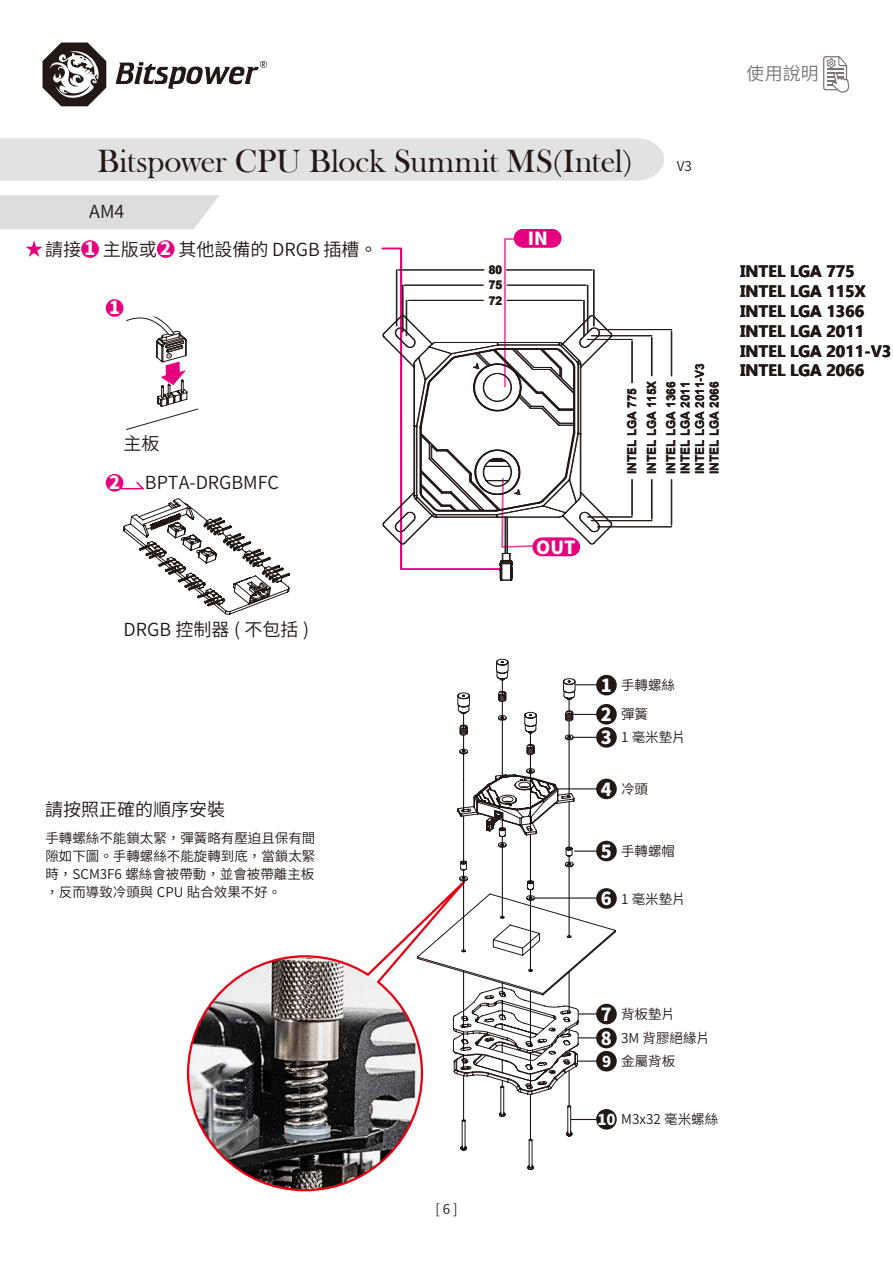
<style>
.page{position:relative;width:893px;height:1263px;background:#fff}
.page>*{position:absolute;margin:0;border:0;box-sizing:border-box;transform-origin:0 0}
.t1{font:33px "Bask Old Face";letter-spacing:-.005em;color:#221815}
.t2{font:600 18px "Noto Sans CJ Ktc";color:#221815}
.t3{font:900 18px "Noto Sans CJ Ktc";color:#fff}
.t4{font:700 16.5px/19.8px "Gadugi";color:#221815}
.t5{font:600 13.5px/18px "Noto Sans CJ Ktc";color:#221815}
.t6{font:700 12px/15.5px "Arial";color:#221815}
.s1{font-family:"Adobe Ming Std";font-weight:300}
.s2{font-weight:900;color:#fff}
.s3{font-weight:900;font-size:18px;color:#fff}
.s4{font-weight:900;font-size:15px;color:#fff}
</style>
<div class="page">
<svg style="left:43px;top:43px;width:63px;height:63px"></svg>
<svg style="left:116px;top:61px;width:151px;height:28px"></svg>
<svg style="left:0;top:195px;width:219px;height:34px;background:#dedfdf"></svg>
<div style="left:0;top:138px;width:664px;height:43px;background:#e2e2e3"></div>
<svg style="left:823px;top:56px;width:26px;height:37px"></svg>
<svg style="left:120px;top:480px;width:25px;height:10px"></svg>
<div style="left:81px;top:240px;width:18px;height:18px;background:#e4007f;border-radius:50%"></div>
<div style="left:157px;top:240px;width:18px;height:18px;background:#e4007f;border-radius:50%"></div>
<svg style="left:26px;top:240px;width:17px;height:17px"></svg>
<svg style="left:126px;top:317px;width:72px;height:114px"></svg>
<svg style="left:123px;top:498px;width:167px;height:117px"></svg>
<div style="left:106px;top:299px;width:17px;height:18px;background:#e4007f;border-radius:50%"></div>
<div style="left:106px;top:474px;width:17px;height:18px;background:#e4007f;border-radius:50%"></div>
<svg style="left:186px;top:926px;width:230px;height:266px"></svg>
<svg style="left:416px;top:659px;width:200px;height:511px"></svg>
<hr style="left:463px;top:1076px;width:1px;height:44px;background:#040000">
<hr style="left:463px;top:816px;width:1px;height:47px;background:#040000">
<hr style="left:463px;top:780px;width:1px;height:31px;background:#040000">
<svg style="left:463px;top:735px;width:1px;height:45px"></svg>
<svg style="left:463px;top:713px;width:1px;height:15px"></svg>
<hr style="left:502px;top:720px;width:1px;height:56px;background:#040000">
<svg style="left:502px;top:701px;width:1px;height:17px"></svg>
<svg style="left:502px;top:680px;width:1px;height:14px"></svg>
<hr style="left:569px;top:1070px;width:1px;height:36px;background:#040000">
<hr style="left:569px;top:802px;width:1px;height:47px;background:#040000">
<hr style="left:569px;top:740px;width:1px;height:57px;background:#040000">
<svg style="left:569px;top:721px;width:28px;height:17px"></svg>
<svg style="left:569px;top:699px;width:28px;height:16px"></svg>
<hr style="left:530px;top:1094px;width:1px;height:46px;background:#040000">
<hr style="left:530px;top:773px;width:1px;height:58px;background:#040000">
<svg style="left:530px;top:755px;width:1px;height:16px"></svg>
<svg style="left:530px;top:733px;width:1px;height:14px"></svg>
<svg style="left:453px;top:817px;width:145px;height:278px"></svg>
<hr style="left:631px;top:480px;width:1px;height:34px;background:#221815">
<hr style="left:631px;top:342px;width:1px;height:41px;background:#221815">
<hr style="left:651px;top:338px;width:1px;height:38px;background:#221815">
<hr style="left:651px;top:480px;width:1px;height:38px;background:#221815">
<div style="left:514px;top:229px;width:47px;height:18px;background:#e4007f;border-radius:9px"></div>
<hr style="left:588px;top:517px;width:44px;height:1px;background:#221815">
<hr style="left:588px;top:339px;width:44px;height:1px;background:#221815">
<hr style="left:632px;top:480px;width:1px;height:34px;background:#221815">
<hr style="left:632px;top:342px;width:1px;height:41px;background:#221815">
<hr style="left:592px;top:335px;width:60px;height:1px;background:#221815">
<hr style="left:592px;top:520px;width:60px;height:1px;background:#221815">
<hr style="left:652px;top:338px;width:1px;height:38px;background:#221815">
<hr style="left:652px;top:480px;width:1px;height:38px;background:#221815">
<hr style="left:598px;top:526px;width:74px;height:1px;background:#221815">
<hr style="left:598px;top:329px;width:74px;height:1px;background:#221815">
<hr style="left:671px;top:480px;width:1px;height:44px;background:#221815">
<hr style="left:671px;top:332px;width:1px;height:44px;background:#221815">
<svg style="left:381px;top:237px;width:214px;height:289px"></svg>
<svg style="left:383px;top:315px;width:230px;height:266px"></svg>
<h2 class="t2" style="left:747px;top:63px;width:73px">使用說明</h2>
<h1 class="t1" style="left:97px;top:143px;width:536px">Bitspower CPU Block Summit MS<span class="s1">(</span>Intel<span class="s1">)</span></h1>
<h2 class="t2" style="left:89px;top:201px;width:37px">AM4</h2>
<h2 class="t2" style="left:45px;top:239px;width:334px">請接 <span class="s2">1</span> 主版或 <span class="s2">2</span> 其他設備的 DRGB 插槽。</h2>
<h2 class="t3" style="left:109px;top:298px;width:12px">1</h2>
<p class="t6" style="left:489px;top:262px;width:15px;text-align:justify">80<br>75<br>72</p>
<h2 class="t3" style="left:528px;top:228px;width:22px">IN</h2>
<p class="t5" style="left:677px;top:158px;width:16px">V3</p>
<h2 class="t2" style="left:123px;top:433px;width:37px">主板</h2>
<h2 class="t3" style="left:109px;top:472px;width:12px">2</h2>
<h2 class="t2" style="left:145px;top:472px;width:136px">BPTA-DRGBMFC</h2>
<h2 class="t3" style="left:536px;top:537px;width:41px">OUT</h2>
<p class="t6" style="left:679px;top:474px;width:112px;line-height:14.4px;rotate:-90deg">INTEL LGA 2011<br>INTEL LGA 2011-V3<br>INTEL LGA 2066</p>
<p class="t6" style="left:623px;top:474px;width:95px;line-height:19.5px;rotate:-90deg">INTEL LGA 775<br>INTEL LGA 115X<br>INTEL LGA 1366</p>
<p class="t4" style="left:741px;top:261px;width:153px">INTEL LGA 775<br>INTEL LGA 115X<br>INTEL LGA 1366<br>INTEL LGA 2011<br>INTEL LGA 2011-V3<br>INTEL LGA 2066</p>
<h2 class="t2" style="left:123px;top:619px;width:187px">DRGB 控制器 ( 不包括 )</h2>
<h2 class="t2" style="left:45px;top:799px;width:182px">請按照正確的順序安裝</h2>
<p class="t5" style="left:45px;top:829px;width:272px;text-align:justify">手轉螺絲不能鎖太緊，彈簧略有壓迫且保有間隙如下圖。手轉螺絲不能旋轉到底，當鎖太緊時，SCM3F6 螺絲會被帶動，並會被帶離主板，反而導致冷頭與 CPU 貼合效果不好。</p>
<p class="t5" style="left:601px;top:671px;width:76px;line-height:29.1px"><span class="s3">1</span> 手轉螺絲<br><span class="s3">2</span> 彈簧</p>
<p class="t5" style="left:601px;top:729px;width:86px"><span class="s3">3</span> 1 毫米墊片</p>
<p class="t5" style="left:601px;top:780px;width:49px"><span class="s3">4</span> 冷頭</p>
<p class="t5" style="left:601px;top:842px;width:76px"><span class="s3">5</span> 手轉螺帽</p>
<p class="t5" style="left:601px;top:890px;width:86px"><span class="s3">6</span> 1 毫米墊片</p>
<p class="t5" style="left:435px;top:1200px;width:24px">[ 6 ]</p>
<p class="t5" style="left:601px;top:1003px;width:111px;line-height:23.5px"><span class="s3">7</span> 背板墊片<br><span class="s3">8</span> 3M 背膠絕緣片<br><span class="s4">9</span> 金屬背板</p>
<p class="t5" style="left:597px;top:1111px;width:122px"><span class="s4">10</span> M3x32 毫米螺絲</p>
</div>
